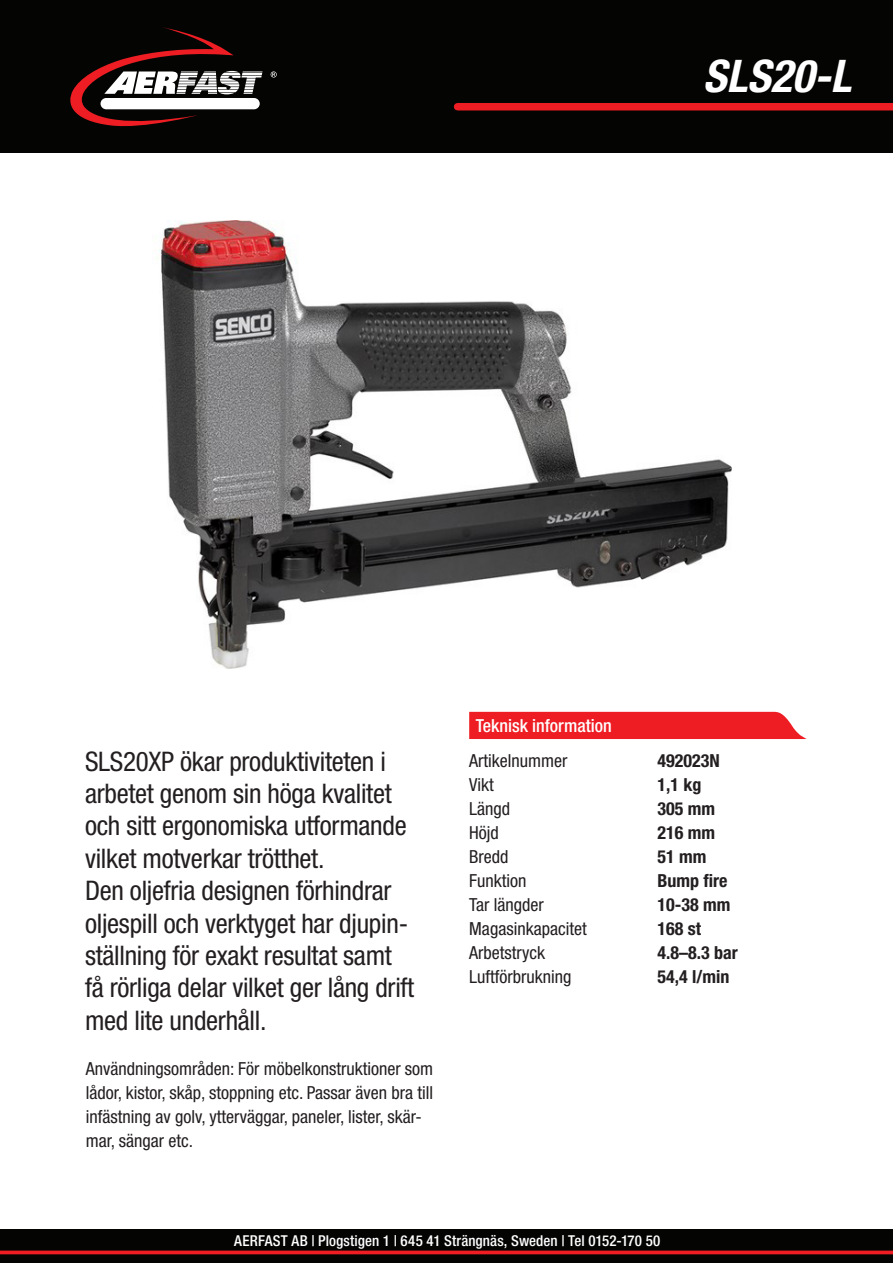
<style>
.page{position:relative;width:893px;height:1263px;background:#fff}
.page>*{position:absolute;margin:0;border:0;box-sizing:border-box;transform-origin:0 0}
.t1{font:italic 700 condensed 45px "Helvetica Neue";color:#fff}
.t2{font:condensed 27px/32.4px "Helvetica Neue";letter-spacing:-.01em;color:#231f20}
.t3{font:condensed 18px/24px "Helvetica Neue";color:#231f20}
.t4{font:700 condensed 18px "Helvetica Neue";color:#231f20}
.TechInfoHeader{font:500 condensed 18px "Helvetica Neue";color:#fff}
.t5{font:500 condensed 15px "Helvetica Neue";letter-spacing:.005em;color:#fff}
</style>
<div class="page">
<div style="left:0;top:1229px;width:893px;height:34px;background:#040503"></div>
<div style="left:0;top:0;width:893px;height:153px;background:#040503"></div>
<svg style="left:70px;top:27px;width:193px;height:100px"></svg>
<div style="left:101px;top:98px;width:159px;height:11px;background:#fff;border-radius:6px"></div>
<svg style="left:271px;top:71px;width:6px;height:7px"></svg>
<div style="left:458px;top:103px;width:435px;height:7px;background:#ee1d23"></div>
<svg style="left:0;top:1250px;width:893px;height:4px;fill:#ee1d23"></svg>
<img style="left:159px;top:221px;width:573px;height:448px">
<div style="left:469px;top:712px;width:338px;height:27px;background:#ee1d23"></div>
<h1 class="t1" style="left:703px;top:49px;width:150px">SLS20-L</h1>
<p class="t2" style="left:85px;top:745px;width:323px">SLS20XP ökar produktiviteten i arbetet genom sin höga kvalitet och sitt ergonomiska utformande vilket motverkar trötthet.</p>
<p class="t2" style="left:85px;top:874px;width:331px">Den oljefria designen förhindrar oljespill och verktyget har djupin&shy;ställning för exakt resultat samt få rörliga delar vilket ger lång drift med lite underhåll.</p>
<p class="t3" style="left:86px;top:1056px;width:349px">Användningsområden: För möbelkonstruktioner som lådor, kistor, skåp, stoppning etc. Passar även bra till infästning av golv, ytterväggar, paneler, lister, skär&shy;mar, sängar etc.</p>
<p class="TechInfoHeader" style="left:476px;top:714px;width:138px">Teknisk information</p>
<p class="t3" style="left:469px;top:748px;width:100px">Artikelnummer</p>
<p class="t4" style="left:657px;top:749px;width:64px">492023N</p>
<p class="t3" style="left:469px;top:772px;width:26px">Vikt</p>
<p class="t4" style="left:657px;top:773px;width:45px">1,1 kg</p>
<p class="t3" style="left:469px;top:796px;width:42px">Längd</p>
<p class="t4" style="left:657px;top:797px;width:59px">305 mm</p>
<p class="t3" style="left:469px;top:820px;width:31px">Höjd</p>
<p class="t4" style="left:657px;top:821px;width:59px">216 mm</p>
<p class="t3" style="left:469px;top:844px;width:41px">Bredd</p>
<p class="t4" style="left:657px;top:845px;width:50px">51 mm</p>
<p class="t3" style="left:469px;top:868px;width:59px">Funktion</p>
<p class="t4" style="left:657px;top:869px;width:71px">Bump fire</p>
<p class="t3" style="left:469px;top:892px;width:76px">Tar längder</p>
<p class="t4" style="left:657px;top:893px;width:74px">10-38 mm</p>
<p class="t3" style="left:469px;top:916px;width:119px">Magasinkapacitet</p>
<p class="t4" style="left:657px;top:917px;width:45px">168 st</p>
<p class="t3" style="left:469px;top:940px;width:77px">Arbetstryck</p>
<p class="t4" style="left:657px;top:941px;width:82px">4.8–8.3 bar</p>
<p class="t3" style="left:469px;top:964px;width:104px">Luftförbrukning</p>
<p class="t4" style="left:657px;top:965px;width:73px">54,4 l/min</p>
<p class="t5" style="left:234px;top:1231px;width:428px">AERFAST AB | Plogstigen 1 | 645 41 Strängnäs, Sweden | Tel 0152-170 50</p>
</div>
